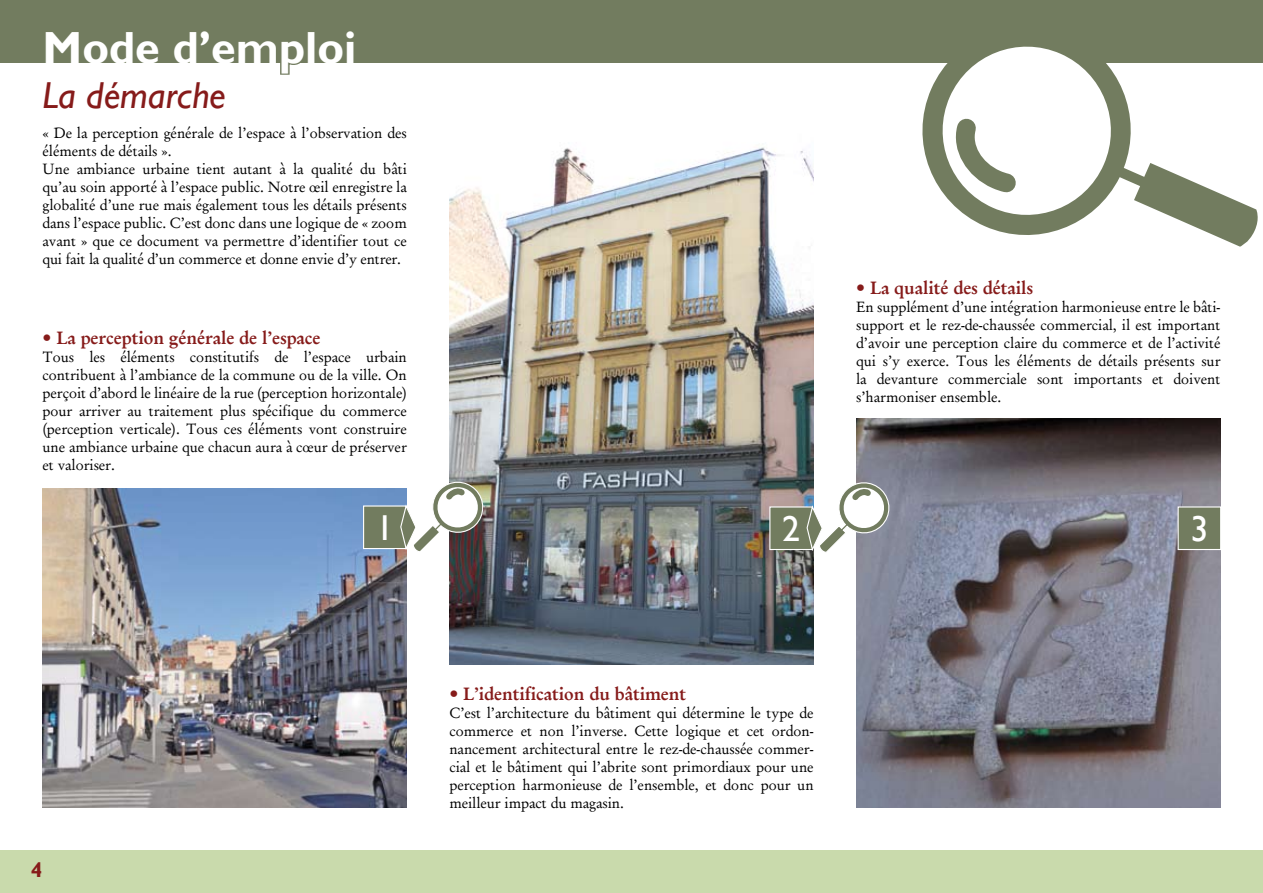
<style>
.page{position:relative;width:1263px;height:893px;background:#fff}
.page>*{position:absolute;margin:0;border:0;box-sizing:border-box;transform-origin:0 0}
.t1{font:700 45px "Gill Sans";color:#fff}
.t2{font:italic 37.5px "Gill Sans";color:#861b1a}
.t3{font:36px "Gill Sans";color:#fff}
.t4{font:700 21px "Gill Sans";color:#861b1a}
.t5{font:18px "Garamond Halbfett";color:#861b1a}
.t6{font:15px/18px "Garamond Antiqua";color:#000;text-align:justify}
</style>
<div class="page">
<div style="left:0;top:850px;width:1263px;height:43px;background:#c9daac"></div>
<div style="left:0;top:0;width:1263px;height:63px;background:#727c5f"></div>
<svg style="left:280px;top:63px;width:20px;height:12px"></svg>
<img style="left:449px;top:147px;width:365px;height:518px">
<img style="left:43px;top:489px;width:364px;height:319px">
<img style="left:856px;top:419px;width:364px;height:389px">
<div style="left:770px;top:507px;width:42px;height:42px;background:#727c5f"></div>
<div style="left:769px;top:506px;width:44px;height:44px;border:1px solid #fff"></div>
<div style="left:364px;top:506px;width:42px;height:43px;background:#727c5f"></div>
<div style="left:363px;top:505px;width:44px;height:44px;border:1px solid #fff"></div>
<svg style="left:400px;top:478px;width:85px;height:76px"></svg>
<svg style="left:772px;top:479px;width:119px;height:80px"></svg>
<div style="left:1178px;top:507px;width:43px;height:42px;background:#727c5f"></div>
<div style="left:1177px;top:506px;width:44px;height:44px;border:1px solid #fff"></div>
<svg style="left:922px;top:89px;width:336px;height:158px"></svg>
<svg style="left:931px;top:46px;width:191px;height:180px"></svg>
<h1 class="t1" style="left:43px;top:21px;width:315px">Mode d’emploi</h1>
<h2 class="t2" style="left:43px;top:74px;width:185px">La démarche</h2>
<p class="t6" style="left:43px;top:124px;width:366px;text-align:left">« De la perception générale de l’espace à l’observation des éléments de détails ».<br>Une ambiance urbaine tient autant à la qualité du bâti qu’au soin apporté à l’espace public. Notre œil enregistre la globalité d’une rue mais également tous les détails présents dans l’espace public. C’est donc dans une logique de « zoom avant » que ce document va permettre d’identifier tout ce qui fait la qualité d’un commerce et donne envie d’y entrer.</p>
<p class="t5" style="left:43px;top:327px;width:279px">• La perception générale de l’espace</p>
<p class="t6" style="left:43px;top:348px;width:366px">Tous les éléments constitutifs de l’espace urbain contribuent à l’ambiance de la commune ou de la ville. On perçoit d’abord le linéaire de la rue (perception horizontale) pour arriver au traitement plus spécifique du commerce (perception verticale). Tous ces éléments vont construire une ambiance urbaine que chacun aura à cœur de préserver et valoriser.</p>
<h3 class="t3" style="left:376px;top:507px;width:19px">1</h3>
<h3 class="t3" style="left:782px;top:508px;width:19px">2</h3>
<p class="t5" style="left:856px;top:277px;width:178px">• La qualité des détails</p>
<p class="t6" style="left:856px;top:298px;width:366px">En supplément d’une intégration harmonieuse entre le bâti&shy;support et le rez-de-chaussée commercial, il est important d’avoir une perception claire du commerce et de l’activité qui s’y exerce. Tous les éléments de détails présents sur la devanture commerciale sont importants et doivent s’harmoniser ensemble.</p>
<h3 class="t3" style="left:1190px;top:508px;width:19px">3</h3>
<h3 class="t4" style="left:31px;top:858px;width:13px">4</h3>
<p class="t5" style="left:449px;top:683px;width:238px">• L’identification du bâtiment</p>
<p class="t6" style="left:449px;top:704px;width:366px">C’est l’architecture du bâtiment qui détermine le type de commerce et non l’inverse. Cette logique et cet ordon&shy;nancement architectural entre le rez-de-chaussée commer&shy;cial et le bâtiment qui l’abrite sont primordiaux pour une perception harmonieuse de l’ensemble, et donc pour un meilleur impact du magasin.</p>
</div>
